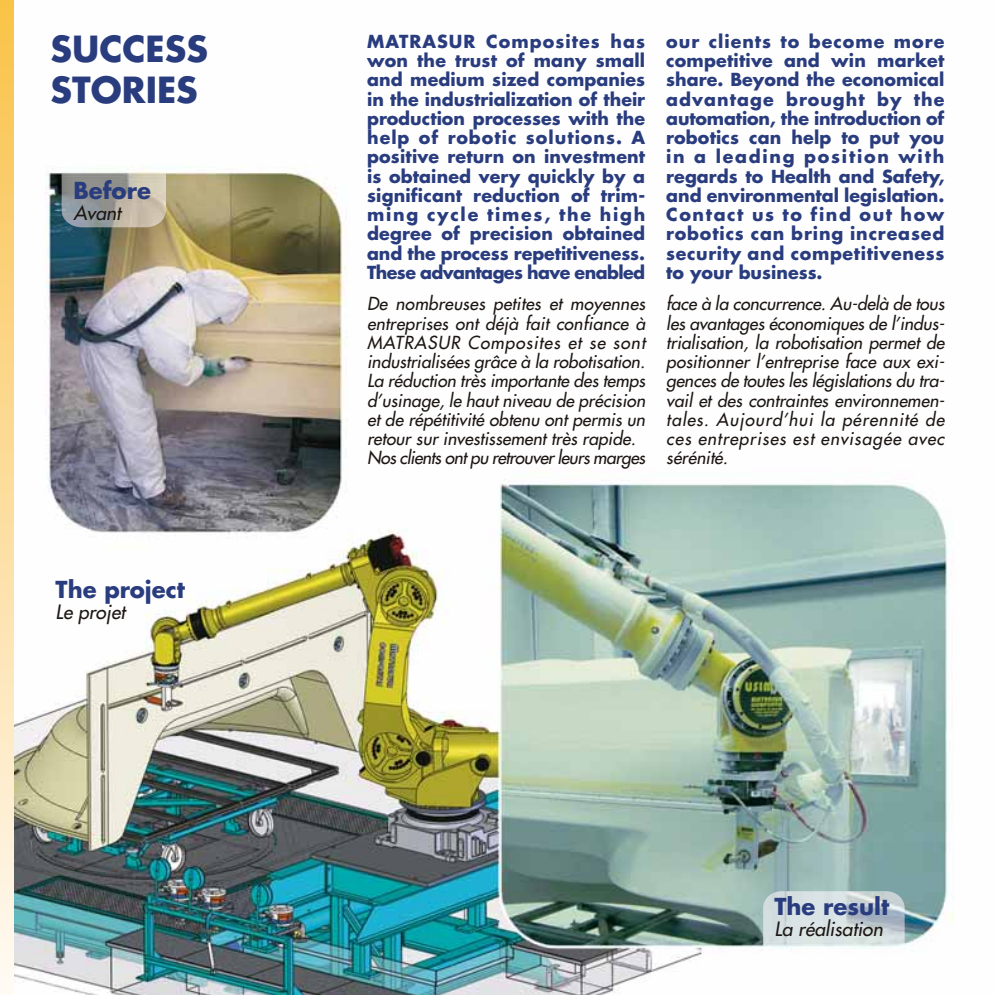
<style>
.page{position:relative;width:995px;height:995px;background:#fff}
.page>*{position:absolute;margin:0;border:0;box-sizing:border-box;transform-origin:0 0}
.t1{font:700 35px/40.2px "Futura";color:#293c7e}
.t2{font:700 22.75px "Futura";color:#293c7e}
.t3{font:italic 19.25px "Futura";color:#1d1714}
.t4{font:700 17.5px/19.2px "Futura";color:#293c7e;text-align:justify}
.t5{font:italic 17.5px/19.2px "Futura";color:#1d1714}
</style>
<div class="page">
<img style="left:13px;top:0;width:941px;height:994px">
<svg style="left:0;top:0;width:13px;height:993px;background:#fcdd9e"></svg>
<img style="left:62px;top:210px;width:104px;height:17px">
<img style="left:762px;top:890px;width:142px;height:17px">
<h1 class="t1" style="left:51px;top:29px;width:159px">SUCCESS<br>STORIES</h1>
<p class="t4" style="left:367px;top:32px;width:279px">MATRASUR Composites has won the trust of many small and medium sized companies in the industrialization of their production processes with the help of robotic solutions. A positive return on investment is obtained very quickly by a significant reduction of trim&shy;ming cycle times, the high degree of precision obtained and the process repetitiveness.<br>These advantages have enabled</p>
<p class="t4" style="left:666px;top:32px;width:279px">our clients to become more competitive and win market share. Beyond the economical advantage brought by the automation, the introduction of robotics can help to put you in a leading position with regards to Health and Safety, and environmental legislation.<br>Contact us to find out how robotics can bring increased security and competitiveness to your business.</p>
<p class="t5" style="left:367px;top:294px;width:279px">De nombreuses petites et moyennes entreprises ont déjà fait confiance à MATRASUR Composites et se sont industrialisées grâce à la robotisation.<br>La réduction très importante des temps d’usinage, le haut niveau de précision et de répétitivité obtenu ont permis un retour sur investissement très rapide.<br>Nos clients ont pu retrouver leurs marges</p>
<p class="t5" style="left:666px;top:294px;width:279px;text-align:justify">face à la concurrence. Au-delà de tous les avantages économiques de l’indus&shy;trialisation, la robotisation permet de positionner l’entreprise face aux exi&shy;gences de toutes les législations du tra&shy;vail et des contraintes environnemen&shy;tales. Aujourd’hui la pérennité de ces entreprises est envisagée avec sérénité.</p>
<h2 class="t2" style="left:73px;top:177px;width:79px">Before</h2>
<p class="t3" style="left:73px;top:201px;width:49px">Avant</p>
<h2 class="t2" style="left:56px;top:575px;width:131px">The project</h2>
<p class="t3" style="left:56px;top:600px;width:71px">Le projet</p>
<h2 class="t2" style="left:774px;top:892px;width:116px">The result</h2>
<p class="t3" style="left:774px;top:916px;width:110px">La réalisation</p>
</div>
